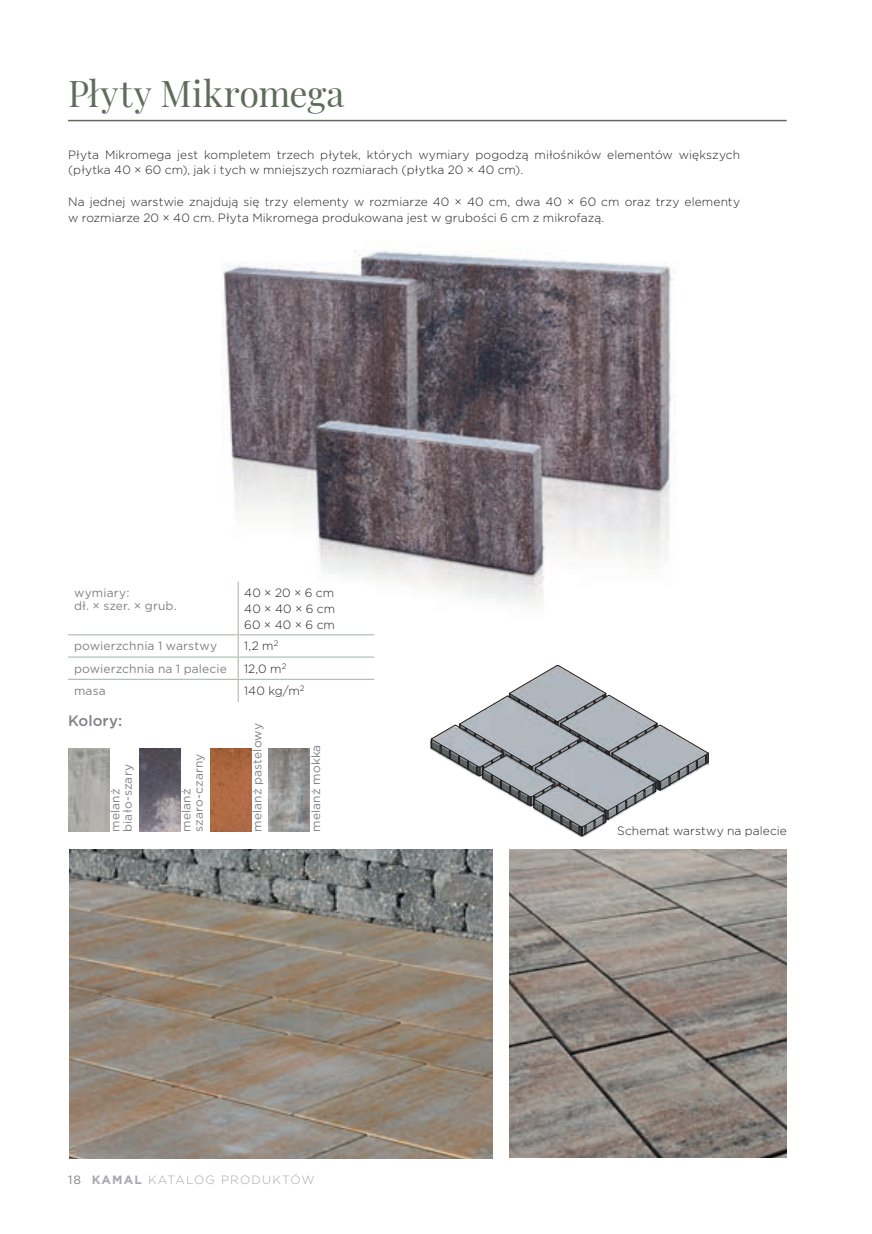
<style>
.page{position:relative;width:872px;height:1234px;background:#fff}
.page>*{position:absolute;margin:0;border:0;box-sizing:border-box;transform-origin:0 0}
.naglowek_wstep_2023{font:36px "Playfair Display";letter-spacing:.005em;color:#5f6c5b}
.kolor-nazwa_2023{font:500 15px "Gotham";color:#808285}
.tekst_2023{font:300 12px/15.8px "Gotham";letter-spacing:.005em;color:#231f20}
.tab_2023{font:12px/12.3px "Gotham";letter-spacing:.01em;color:#808285}
.kolor-nazwa_2023-2{font:12px/12.3px "Gotham";letter-spacing:.01em;color:#808285}
.t1{font:300 12px "Gotham";letter-spacing:.1em;color:#a8a9ad}
.s1{font-weight:400;color:#808285}
.s2{font-weight:700}
</style>
<div class="page">
<img style="left:69px;top:849px;width:423px;height:309px">
<hr style="left:68px;top:120px;width:718px;height:1px;background:#5f6c5b">
<img style="left:221px;top:250px;width:452px;height:437px">
<hr style="left:238px;top:581px;width:1px;height:53px;background:#aebbaf">
<hr style="left:68px;top:634px;width:170px;height:1px;background:#aebbaf">
<hr style="left:238px;top:634px;width:136px;height:1px;background:#aebbaf">
<hr style="left:68px;top:656px;width:170px;height:1px;background:#aebbaf">
<hr style="left:238px;top:656px;width:136px;height:1px;background:#aebbaf">
<hr style="left:68px;top:678px;width:170px;height:1px;background:#aebbaf">
<hr style="left:238px;top:678px;width:136px;height:1px;background:#aebbaf">
<svg style="left:238px;top:635px;width:1px;height:66px"></svg>
<svg style="left:431px;top:664px;width:278px;height:172px"></svg>
<img style="left:509px;top:849px;width:277px;height:308px">
<img style="left:68px;top:748px;width:41px;height:83px">
<img style="left:139px;top:748px;width:41px;height:83px">
<img style="left:210px;top:748px;width:41px;height:83px">
<img style="left:269px;top:748px;width:41px;height:83px">
<p class="naglowek_wstep_2023" style="left:68px;top:65px;width:278px">Płyty Mikromega</p>
<p class="tekst_2023" style="left:68px;top:146px;width:673px">Płyta Mikromega jest kompletem trzech płytek, których wymiary pogodzą miłośników elementów większych (płytka 40 × 60 cm), jak i tych w mniejszych rozmiarach (płytka 20 × 40 cm).</p>
<p class="tekst_2023" style="left:68px;top:193px;width:673px">Na jednej warstwie znajdują się trzy elementy w rozmiarze 40 × 40 cm, dwa 40 × 60 cm oraz trzy elementy w rozmiarze 20 × 40 cm. Płyta Mikromega produkowana jest w grubości 6 cm z mikrofazą.</p>
<p class="tab_2023" style="left:74px;top:586px;width:104px">wymiary:<br>dł. × szer. × grub.</p>
<p class="tekst_2023" style="left:244px;top:584px;width:92px">40 × 20 × 6 cm</p>
<p class="tekst_2023" style="left:244px;top:600px;width:93px">40 × 40 × 6 cm</p>
<p class="tekst_2023" style="left:244px;top:616px;width:92px">60 × 40 × 6 cm</p>
<p class="tab_2023" style="left:74px;top:639px;width:145px">powierzchnia 1 warstwy</p>
<p class="tekst_2023" style="left:244px;top:638px;width:36px">1,2 m<sup>2</sup></p>
<p class="tab_2023" style="left:74px;top:662px;width:154px">powierzchnia na 1 palecie</p>
<p class="tekst_2023" style="left:244px;top:660px;width:44px">12,0 m<sup>2</sup></p>
<p class="tab_2023" style="left:74px;top:684px;width:33px">masa</p>
<p class="tekst_2023" style="left:244px;top:682px;width:62px">140 kg/m<sup>2</sup></p>
<p class="kolor-nazwa_2023" style="left:68px;top:711px;width:56px">Kolory:</p>
<p class="kolor-nazwa_2023-2" style="left:109px;top:831px;width:69px;rotate:-90deg">melanż biało-szary</p>
<p class="kolor-nazwa_2023-2" style="left:180px;top:831px;width:80px;rotate:-90deg">melanż szaro-czarny</p>
<p class="kolor-nazwa_2023-2" style="left:251px;top:831px;width:110px;rotate:-90deg">melanż pastelowy</p>
<p class="kolor-nazwa_2023-2" style="left:310px;top:831px;width:89px;rotate:-90deg">melanż mokka</p>
<p class="t1" style="left:68px;top:1171px;width:248px"><span class="s1">18</span> <span class="s2">KAMAL</span> KATALOG PRODUKTÓW</p>
<p class="tekst_2023" style="left:617px;top:822px;width:171px">Schemat warstwy na palecie</p>
</div>
